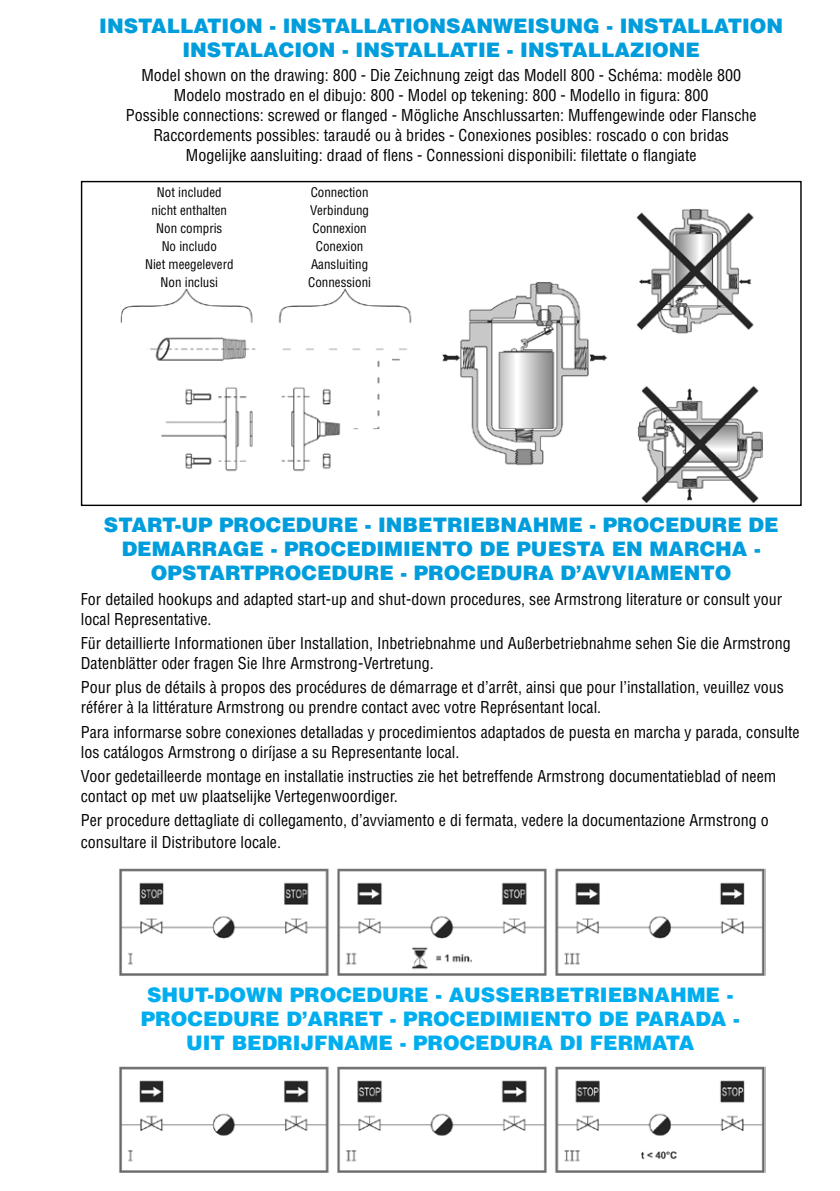
<style>
.page{position:relative;width:840px;height:1191px;background:#fff}
.page>*{position:absolute;margin:0;border:0;box-sizing:border-box;transform-origin:0 0}
.t1{font:900 20px/24px "Helvetica LT Std";color:#009ddc;text-align:center}
.t2{font:900 20px/24px "Helvetica LT Std";color:#00aeef;text-align:center}
.t3{font:condensed 16px/20px "Helvetica LT Std";color:#000}
.t4{font:condensed 13px/18px "Helvetica LT Std";color:#000;text-align:center}
</style>
<div class="page">
<img style="left:120px;top:209px;width:642px;height:294px">
<img style="left:119px;top:868px;width:646px;height:108px">
<img style="left:119px;top:1066px;width:646px;height:106px">
<p class="t1" style="left:99px;top:13px;width:685px">INSTALLATION - INSTALLATIONSANWEISUNG - INSTALLATION<br>INSTALACION - INSTALLATIE - INSTALLAZIONE</p>
<p class="t3" style="left:126px;top:65px;width:632px;text-align:center">Model shown on the drawing: 800 - Die Zeichnung zeigt das Modell 800 - Schéma: modèle 800<br>Modelo mostrado en el dibujo: 800 - Model op tekening: 800 - Modello in figura: 800<br>Possible connections: screwed or flanged - Mögliche Anschlussarten: Muffengewinde oder Flansche Raccordements possibles: taraudé ou à brides - Conexiones posibles: roscado o con bridas Mogelijke aansluiting: draad of flens - Connessioni disponibili: filettate o flangiate</p>
<p class="t4" style="left:145px;top:183px;width:90px">Not included nicht enthalten<br>Non compris<br>No includo<br>Niet meegeleverd<br>Non inclusi</p>
<p class="t4" style="left:308px;top:183px;width:64px">Connection<br>Verbindung<br>Connexion<br>Conexion<br>Aansluiting<br>Connessioni</p>
<p class="t1" style="left:104px;top:512px;width:675px">START-UP PROCEDURE - INBETRIEBNAHME - PROCEDURE DE<br>DEMARRAGE - PROCEDIMIENTO DE PUESTA EN MARCHA -<br>OPSTARTPROCEDURE - PROCEDURA D’AVVIAMENTO</p>
<p class="t3" style="left:81px;top:588px;width:702px">For detailed hookups and adapted start-up and shut-down procedures, see Armstrong literature or consult your local Representative.</p>
<p class="t3" style="left:81px;top:633px;width:711px">Für detaillierte Informationen über Installation, Inbetriebnahme und Außerbetriebnahme sehen Sie die Armstrong<br>Datenblätter oder fragen Sie Ihre Armstrong-Vertretung.</p>
<p class="t3" style="left:81px;top:677px;width:704px">Pour plus de détails à propos des procédures de démarrage et d’arrêt, ainsi que pour l’installation, veuillez vous référer à la littérature Armstrong ou prendre contact avec votre Représentant local.</p>
<p class="t3" style="left:81px;top:721px;width:720px">Para informarse sobre conexiones detalladas y procedimientos adaptados de puesta en marcha y parada, consulte los catálogos Armstrong o diríjase a su Representante local.</p>
<p class="t3" style="left:81px;top:766px;width:696px">Voor gedetailleerde montage en installatie instructies zie het betreffende Armstrong documentatieblad of neem contact op met uw plaatselijke Vertegenwoordiger.</p>
<p class="t3" style="left:81px;top:809px;width:689px;line-height:22px">Per procedure dettagliate di collegamento, d’avviamento e di fermata, vedere la documentazione Armstrong o consultare il Distributore locale.</p>
<p class="t2" style="left:141px;top:982px;width:600px">SHUT-DOWN PROCEDURE - AUSSERBETRIEBNAHME -<br>PROCEDURE D’ARRET - PROCEDIMIENTO DE PARADA -<br>UIT BEDRIJFNAME - PROCEDURA DI FERMATA</p>
</div>
